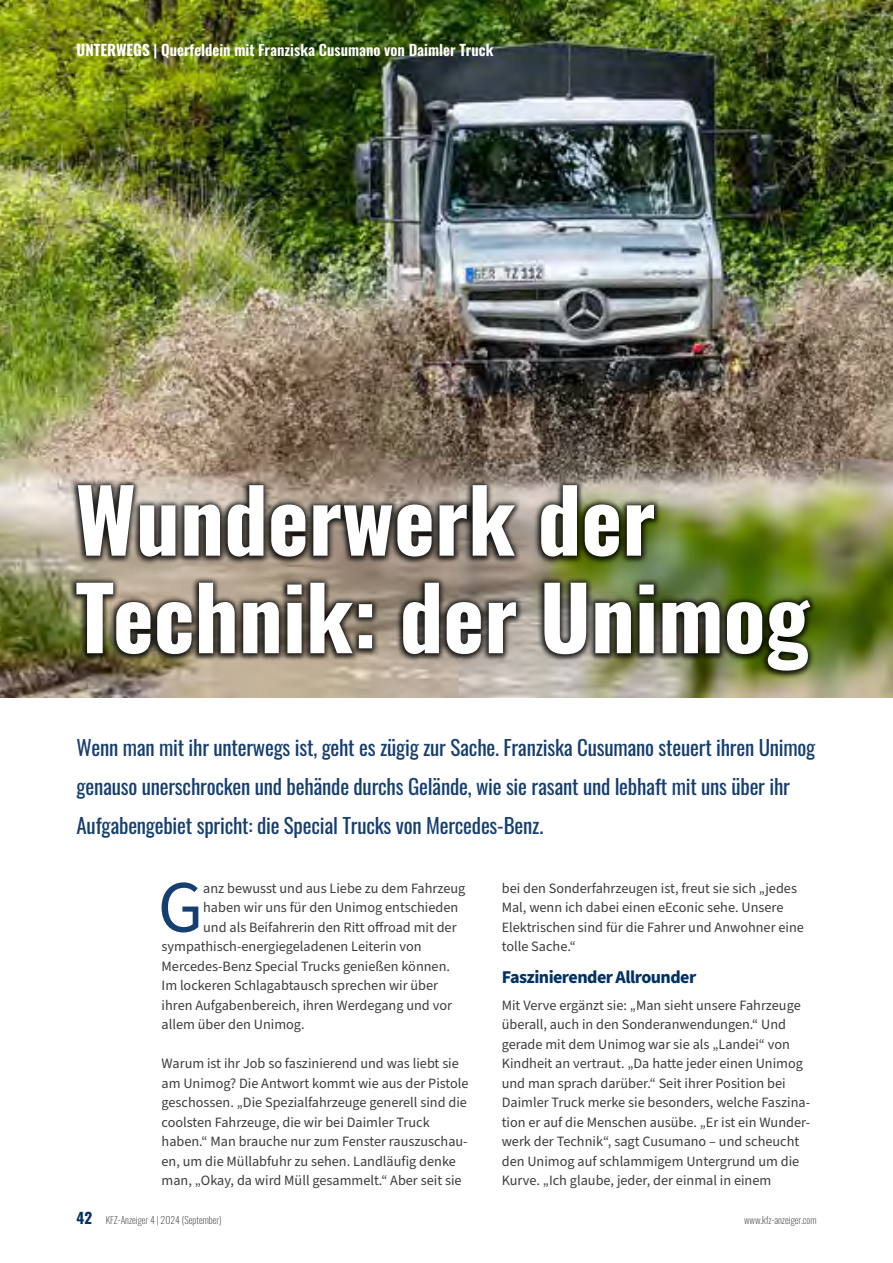
<style>
.page{position:relative;width:893px;height:1263px;background:#fff}
.page>*{position:absolute;margin:0;border:0;box-sizing:border-box;transform-origin:0 0}
.t1{font:700 87px/97.5px "Oswald";color:#fff}
.t2{font:73.65px "Source Sans Pro";color:#153e71}
.t3{font:21px/39px "Oswald";letter-spacing:-.01em;color:#153e71}
.t4{font:700 18px "Source Sans Pro";letter-spacing:-.03em;color:#003164}
.t5{font:600 15px "Oswald";color:#fff}
.t6{font:14.25px/19.5px "Source Sans Pro";color:#3c3c3b}
.t7{font:200 9.75px "Oswald";color:#3c3c3b}
.s1{font-weight:700}
.s2{font-weight:700;font-size:15px;color:#003164}
</style>
<div class="page">
<img style="left:0;top:0;width:893px;height:698px">
<div style="left:68px;top:478px;width:750px;height:200px;background:#000;opacity:.86"></div>
<p class="t5" style="left:77px;top:42px;width:418px"><span class="s1">UNTERWEGS</span> | Querfeldein mit Franziska Cusumano von Daimler Truck</p>
<h1 class="t1" style="left:75px;top:477px;width:735px">Wunderwerk der<br>Technik: der Unimog</h1>
<p class="t3" style="left:77px;top:726px;width:740px">Wenn man mit ihr unterwegs ist, geht es zügig zur Sache. Franziska Cusumano steuert ihren Unimog genauso unerschrocken und behände durchs Gelände, wie sie rasant und lebhaft mit uns über ihr<br>Aufgabengebiet spricht: die Special Trucks von Mercedes-Benz.</p>
<h2 class="t2" style="left:158px;top:858px;width:47px">G</h2>
<p class="t6" style="left:203px;top:878px;width:264px">anz bewusst und aus Liebe zu dem Fahrzeug</p>
<p class="t6" style="left:203px;top:898px;width:257px">haben wir uns für den Unimog entschieden</p>
<p class="t6" style="left:203px;top:917px;width:255px">und als Beifahrerin den Ritt offroad mit der</p>
<p class="t6" style="left:162px;top:937px;width:261px">sympathisch-energiegeladenen Leiterin von</p>
<p class="t6" style="left:162px;top:956px;width:290px">Mercedes-Benz Special Trucks genießen können.</p>
<p class="t6" style="left:162px;top:976px;width:278px">Im lockeren Schlagabtausch sprechen wir über</p>
<p class="t6" style="left:162px;top:995px;width:292px">ihren Aufgabenbereich, ihren Werdegang und vor</p>
<p class="t6" style="left:162px;top:1015px;width:145px">allem über den Unimog.</p>
<p class="t6" style="left:162px;top:1054px;width:309px">Warum ist ihr Job so faszinierend und was liebt sie am Unimog? Die Antwort kommt wie aus der Pistole geschossen. „Die Spezialfahrzeuge generell sind die coolsten Fahrzeuge, die wir bei Daimler Truck haben.“ Man brauche nur zum Fenster rauszuschau&shy;en, um die Müllabfuhr zu sehen. Landläufig denke man, „Okay, da wird Müll gesammelt.“ Aber seit sie</p>
<p class="t6" style="left:502px;top:878px;width:304px">bei den Sonderfahrzeugen ist, freut sie sich „jedes Mal, wenn ich dabei einen eEconic sehe. Unsere Elektrischen sind für die Fahrer und Anwohner eine tolle Sache.“</p>
<p class="t4" style="left:502px;top:965px;width:196px">Faszinierender Allrounder</p>
<p class="t6" style="left:502px;top:995px;width:310px">Mit Verve ergänzt sie: „Man sieht unsere Fahrzeuge überall, auch in den Sonderanwendungen.“ Und gerade mit dem Unimog war sie als „Landei“ von Kindheit an vertraut. „Da hatte jeder einen Unimog und man sprach darüber.“ Seit ihrer Position bei Daimler Truck merke sie besonders, welche Faszina&shy;tion er auf die Menschen ausübe. „Er ist ein Wunder&shy;werk der Technik“, sagt Cusumano – und scheucht den Unimog auf schlammigem Untergrund um die Kurve. „Ich glaube, jeder, der einmal in einem</p>
<p class="t7" style="left:77px;top:1211px;width:147px"><span class="s2">42</span> KFZ-Anzeiger 4 | 2024 (September)</p>
<p class="t7" style="left:744px;top:1211px;width:74px">www.kfz-anzeiger.com</p>
</div>
